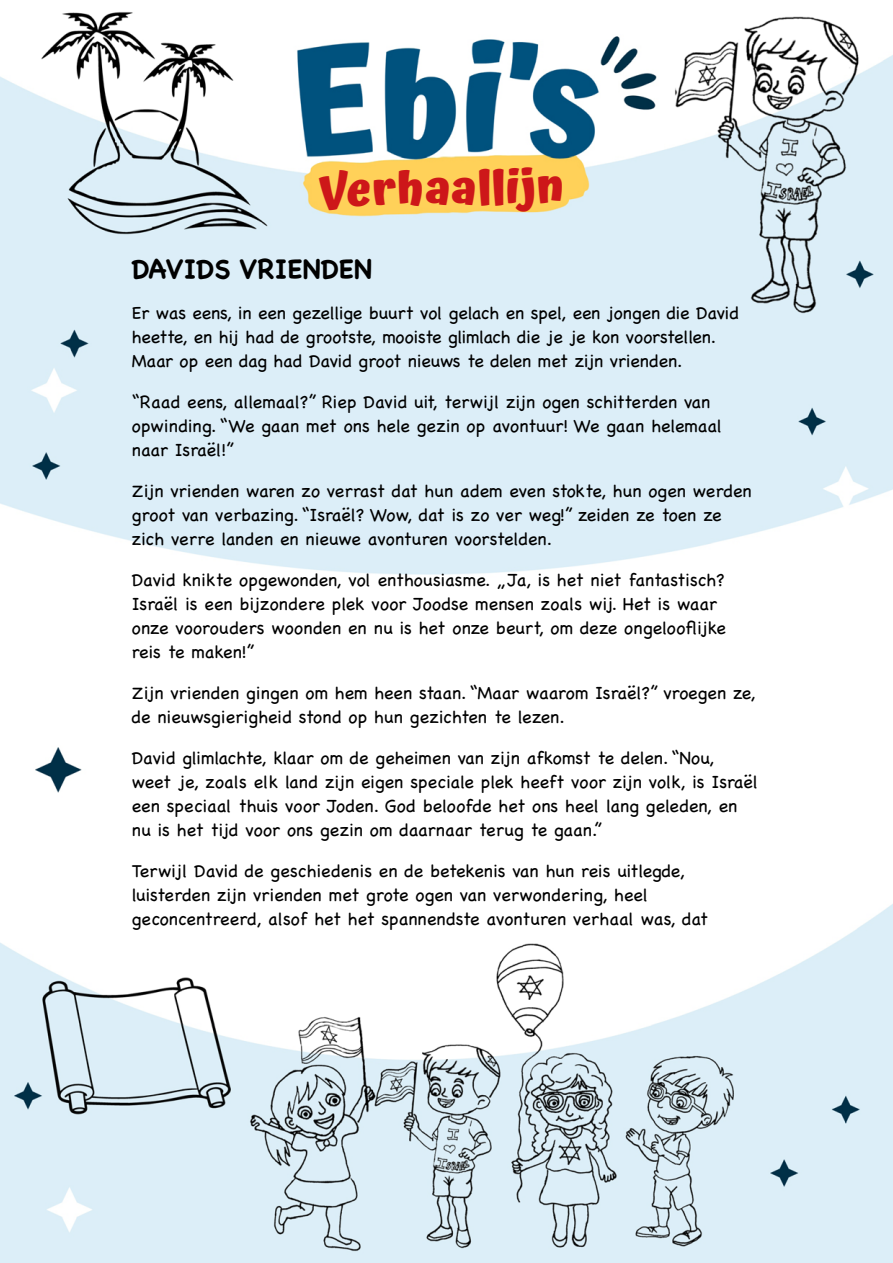
<style>
.page{position:relative;width:893px;height:1263px;background:#fff}
.page>*{position:absolute;margin:0;border:0;box-sizing:border-box;transform-origin:0 0}
.t1{font:700 46.5px "Atma";color:#cd1719}
.t2{font:700 27px "Chalkboard";color:#000}
.t3{font:18px/24px "Chalkboard";color:#000}
</style>
<div class="page">
<img style="left:0;top:12px;width:893px;height:1251px">
<h1 class="t1" style="left:319px;top:163px;width:247px;rotate:-1deg">Verhaallijn</h1>
<h2 class="t2" style="left:132px;top:253px;width:242px">DAVIDS VRIENDEN</h2>
<p class="t3" style="left:132px;top:301px;width:609px">Er was eens, in een gezellige buurt vol gelach en spel, een jongen die David heette, en hij had de grootste, mooiste glimlach die je je kon voorstellen.<br>Maar op een dag had David groot nieuws te delen met zijn vrienden.</p>
<p class="t3" style="left:132px;top:390px;width:592px">“Raad eens, allemaal?” Riep David uit, terwijl zijn ogen schitterden van opwinding. “We gaan met ons hele gezin op avontuur! We gaan helemaal naar Israël!”</p>
<p class="t3" style="left:132px;top:479px;width:621px">Zijn vrienden waren zo verrast dat hun adem even stokte, hun ogen werden groot van verbazing. “Israël? Wow, dat is zo ver weg!” zeiden ze toen ze zich verre landen en nieuwe avonturen voorstelden.</p>
<p class="t3" style="left:132px;top:568px;width:596px">David knikte opgewonden, vol enthousiasme. „Ja, is het niet fantastisch?<br>Israël is een bijzondere plek voor Joodse mensen zoals wij. Het is waar onze voorouders woonden en nu is het onze beurt, om deze ongelooflijke reis te maken!”</p>
<p class="t3" style="left:132px;top:681px;width:625px">Zijn vrienden gingen om hem heen staan. “Maar waarom Israël?” vroegen ze, de nieuwsgierigheid stond op hun gezichten te lezen.</p>
<p class="t3" style="left:132px;top:746px;width:628px">David glimlachte, klaar om de geheimen van zijn afkomst te delen. “Nou,<br>weet je, zoals elk land zijn eigen speciale plek heeft voor zijn volk, is Israël een speciaal thuis voor Joden. God beloofde het ons heel lang geleden, en nu is het tijd voor ons gezin om daarnaar terug te gaan.”</p>
<p class="t3" style="left:132px;top:859px;width:578px">Terwijl David de geschiedenis en de betekenis van hun reis uitlegde, luisterden zijn vrienden met grote ogen van verwondering, heel geconcentreerd, alsof het het spannendste avonturen verhaal was, dat</p>
</div>
